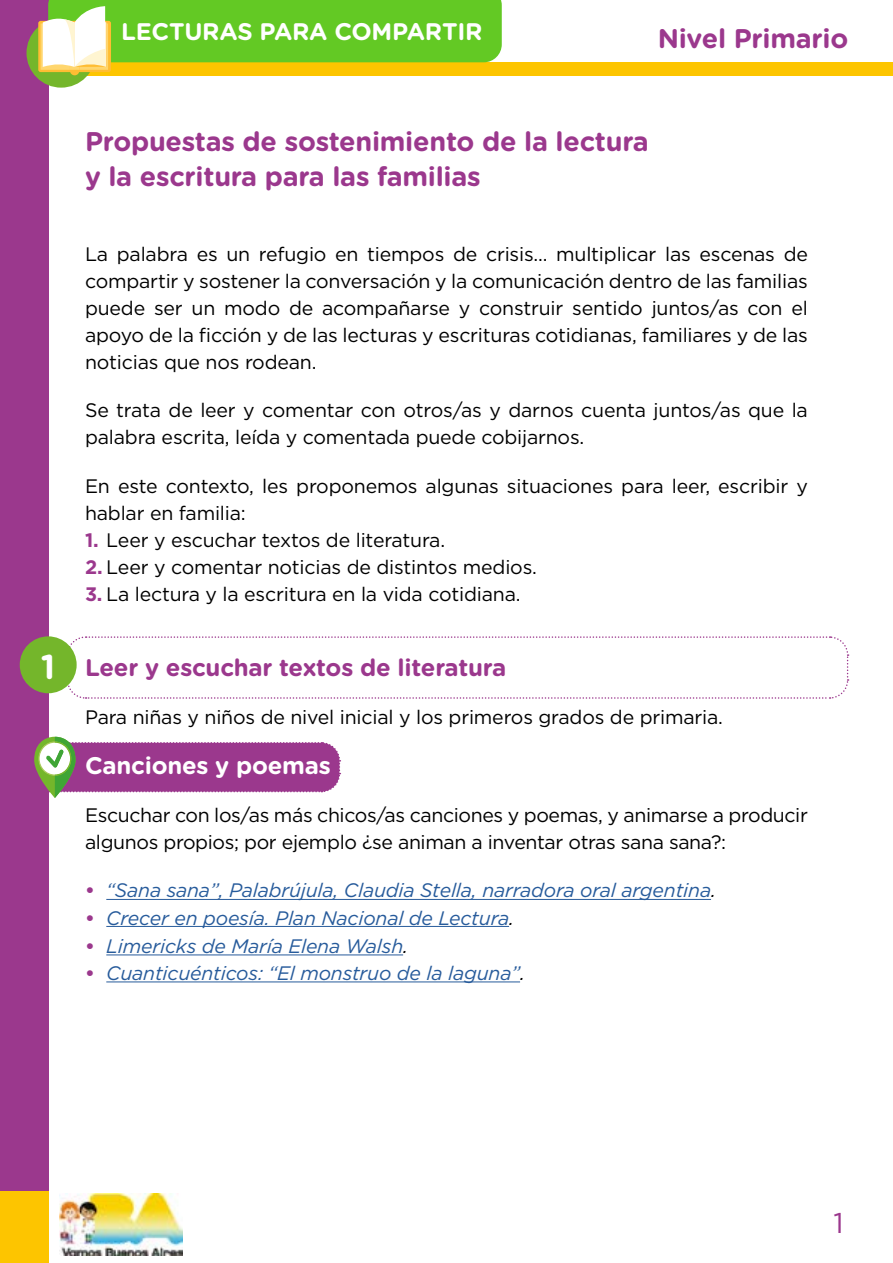
<style>
.page{position:relative;width:893px;height:1263px;background:#fff}
.page>*{position:absolute;margin:0;border:0;box-sizing:border-box;transform-origin:0 0}
.t1{font:700 34.5px "Gotham Rounded";color:#fff}
.t2{font:28.5px "Gotham";color:#9b388d}
.t3{font:700 27px/34.5px "Gotham Rounded";letter-spacing:-.01em;color:#9b388d}
.t4{font:700 24px "Gotham Rounded";letter-spacing:-.01em;color:#fff}
.t5{font:700 24px "Gotham Rounded";letter-spacing:-.01em;color:#9b388d}
.t6{font:19.5px/27px "Gotham";letter-spacing:-.01em;color:#000}
.t7{font:italic 19.5px "Gotham";letter-spacing:-.01em;color:#275b9b}
.s1{font-weight:700;color:#9b388d}
.s2{font-weight:700;font-style:normal;color:#9b388d}
.s3{color:#000}
</style>
<div class="page">
<div style="left:0;top:0;width:48px;height:1191px;background:#9b388d"></div>
<div style="left:0;top:1191px;width:48px;height:72px;background:#fdc500"></div>
<img style="left:59px;top:1193px;width:124px;height:63px">
<div style="left:48px;top:62px;width:845px;height:13px;background:#fdc500"></div>
<div style="left:27px;top:18px;width:69px;height:70px;background:#74b62b;border-radius:50%"></div>
<div style="left:38px;top:21px;width:40px;height:51px;background:linear-gradient(to bottom,#ffc74b,#ffc84d);border-radius:2px"></div>
<div style="left:72px;top:21px;width:39px;height:51px;background:#ffbd33;border-radius:2px"></div>
<div style="left:70px;top:61px;width:9px;height:14px;background:#ffbd33;border-radius:5px"></div>
<svg style="left:41px;top:0;width:461px;height:70px;background:#84cd37"></svg>
<svg style="left:68px;top:636px;width:781px;height:63px"></svg>
<div style="left:20px;top:636px;width:57px;height:57px;background:#74b62b;border-radius:50%"></div>
<svg style="left:34px;top:737px;width:307px;height:61px"></svg>
<hr style="left:106px;top:899px;width:605px;height:1px;background:#275b9b">
<hr style="left:106px;top:926px;width:403px;height:1px;background:#275b9b">
<hr style="left:106px;top:954px;width:297px;height:1px;background:#275b9b">
<hr style="left:106px;top:981px;width:414px;height:1px;background:#275b9b">
<p class="t4" style="left:121px;top:14px;width:363px">LECTURAS PARA COMPARTIR</p>
<h3 class="t3" style="left:658px;top:20px;width:192px">Nivel Primario</h3>
<h1 class="t1" style="left:41px;top:641px;width:16px">1</h1>
<h3 class="t3" style="left:85px;top:123px;width:565px">Propuestas de sostenimiento de la lectura y la escritura para las familias</h3>
<p class="t6" style="left:85px;top:240px;width:724px;text-align:justify">La palabra es un refugio en tiempos de crisis... multiplicar las escenas de compartir y sostener la conversación y la comunicación dentro de las familias puede ser un modo de acompañarse y construir sentido juntos/as con el apoyo de la ficción y de las lecturas y escrituras cotidianas, familiares y de las noticias que nos rodean.</p>
<p class="t6" style="left:85px;top:397px;width:724px">Se trata de leer y comentar con otros/as y darnos cuenta juntos/as que la palabra escrita, leída y comentada puede cobijarnos.</p>
<p class="t6" style="left:85px;top:472px;width:724px">En este contexto, les proponemos algunas situaciones para leer, escribir y hablar en familia:</p>
<p class="t6" style="left:85px;top:526px;width:362px"><span class="s1">1.</span> Leer y escuchar textos de literatura.</p>
<p class="t6" style="left:85px;top:553px;width:453px"><span class="s1">2.</span> Leer y comentar noticias de distintos medios.</p>
<p class="t6" style="left:85px;top:580px;width:437px"><span class="s1">3.</span> La lectura y la escritura en la vida cotidiana.</p>
<p class="t5" style="left:85px;top:650px;width:423px">Leer y escuchar textos de literatura</p>
<p class="t6" style="left:85px;top:703px;width:639px">Para niñas y niños de nivel inicial y los primeros grados de primaria.</p>
<p class="t4" style="left:85px;top:748px;width:247px">Canciones y poemas</p>
<p class="t6" style="left:85px;top:801px;width:724px">Escuchar con los/as más chicos/as canciones y poemas, y animarse a producir algunos propios; por ejemplo ¿se animan a inventar otras sana sana?:</p>
<p class="t7" style="left:85px;top:878px;width:632px"><span class="s2">•</span> “Sana sana”, Palabrújula, Claudia Stella, narradora oral argentina<span class="s3">.</span></p>
<p class="t7" style="left:85px;top:905px;width:430px"><span class="s2">•</span> Crecer en poesía. Plan Nacional de Lectura<span class="s3">.</span></p>
<p class="t7" style="left:85px;top:934px;width:325px"><span class="s2">•</span> Limericks de María Elena Walsh<span class="s3">.</span></p>
<p class="t7" style="left:85px;top:961px;width:441px"><span class="s2">•</span> Cuanticuénticos: “El monstruo de la laguna”<span class="s3">.</span></p>
<h2 class="t2" style="left:833px;top:1204px;width:12px">1</h2>
</div>
